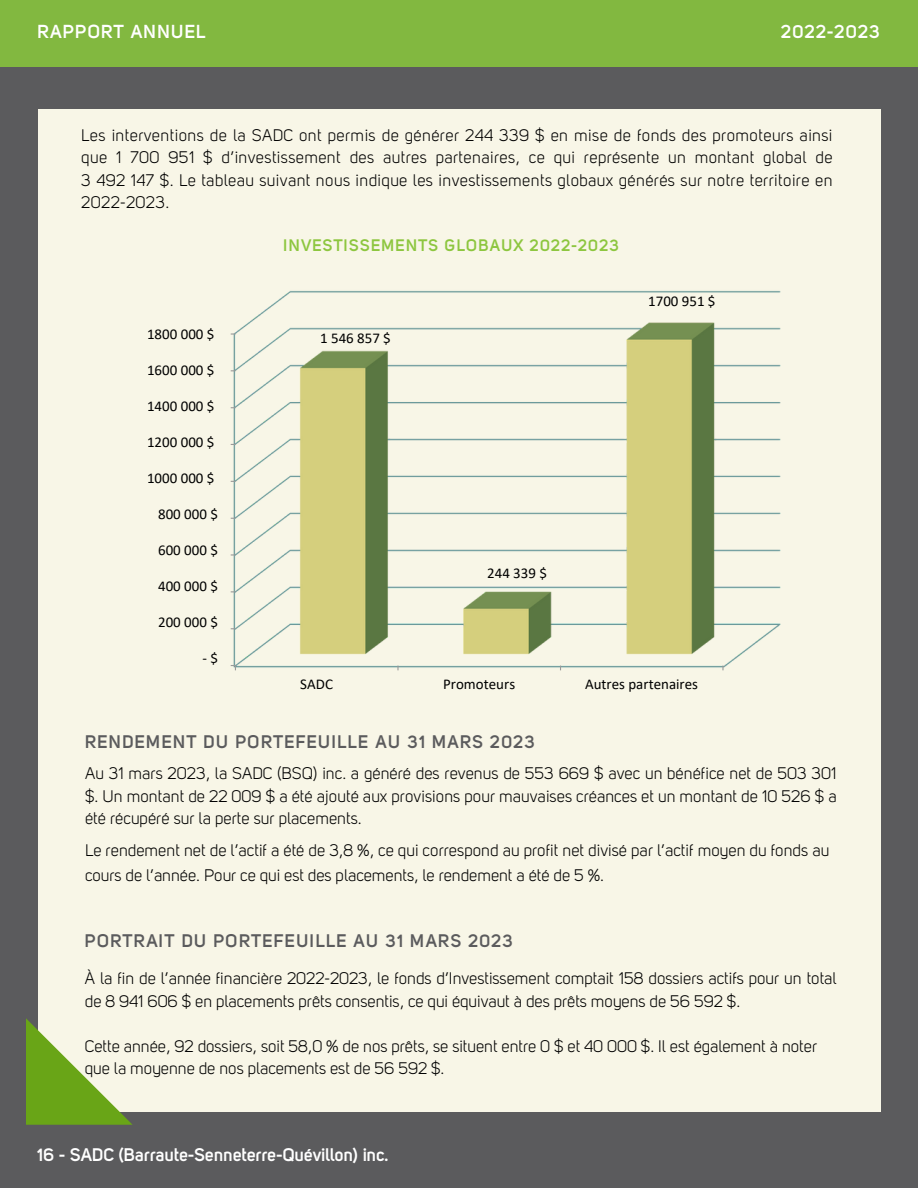
<style>
.page{position:relative;width:918px;height:1188px;background:#5b5b5d}
.page>*{position:absolute;margin:0;border:0;box-sizing:border-box;transform-origin:0 0}
.t1{font:700 33.9px "Montserrat";letter-spacing:.05em;color:#92c60e}
.t2{font:700 18.6px "Uni Sans Semi";letter-spacing:.05em;color:#fff}
.t3{font:700 18px "Uni Sans Semi";letter-spacing:.065em;color:#5b5b5d}
.t4{font:700 18px "Uni Sans Semi";color:#fff}
.t5{font:16.5px/22.5px "Uni Sans Book";color:#000}
.t6{font:700 16.5px "Uni Sans Semi";letter-spacing:.065em;color:#8dc63f}
.t7{font:15px "Calibri";color:#000}
</style>
<div class="page">
<div style="left:0;top:0;width:918px;height:67px;background:#82b840"></div>
<div style="left:38px;top:110px;width:842px;height:1002px;background:#f8f6e7"></div>
<img style="left:234px;top:290px;width:547px;height:378px">
<svg style="left:231px;top:333px;width:493px;height:337px"></svg>
<svg style="left:26px;top:1018px;width:107px;height:107px"></svg>
<p class="t2" style="left:38px;top:24px;width:170px">RAPPORT ANNUEL</p>
<p class="t2" style="left:781px;top:24px;width:101px">2022-2023</p>
<p class="t5" style="left:81px;top:125px;width:753px;text-align:justify">Les interventions de la SADC ont permis de générer 244 339 $ en mise de fonds des promoteurs ainsi que 1 700 951 $ d’investissement des autres partenaires, ce qui représente un montant global de 3 492 147 $. Le tableau suivant nous indique les investissements globaux générés sur notre territoire en 2022-2023.</p>
<p class="t1" style="left:98px;top:216px;width:410px">TABLE DES MATIÈRES</p>
<p class="t6" style="left:284px;top:239px;width:337px">INVESTISSEMENTS GLOBAUX 2022-2023</p>
<p class="t7" style="left:147px;top:327px;width:69px">1800 000 $</p>
<p class="t7" style="left:147px;top:363px;width:69px">1600 000 $</p>
<p class="t7" style="left:147px;top:399px;width:69px">1400 000 $</p>
<p class="t7" style="left:147px;top:435px;width:69px">1200 000 $</p>
<p class="t7" style="left:147px;top:471px;width:69px">1000 000 $</p>
<p class="t7" style="left:158px;top:507px;width:61px">800 000 $</p>
<p class="t7" style="left:158px;top:543px;width:61px">600 000 $</p>
<p class="t7" style="left:158px;top:579px;width:61px">400 000 $</p>
<p class="t7" style="left:158px;top:615px;width:61px">200 000 $</p>
<p class="t7" style="left:203px;top:651px;width:17px">-$</p>
<p class="t7" style="left:320px;top:332px;width:72px">1 546 857 $</p>
<p class="t7" style="left:487px;top:566px;width:61px">244 339 $</p>
<p class="t7" style="left:648px;top:295px;width:69px">1700 951 $</p>
<p class="t7" style="left:300px;top:678px;width:34px">SADC</p>
<p class="t7" style="left:443px;top:678px;width:74px">Promoteurs</p>
<p class="t3" style="left:85px;top:735px;width:452px">RENDEMENT DU PORTEFEUILLE AU 31 MARS 2023</p>
<p class="t7" style="left:585px;top:678px;width:115px">Autres partenaires</p>
<p class="t5" style="left:85px;top:764px;width:753px;text-align:justify">Au 31 mars 2023, la SADC (BSQ) inc. a généré des revenus de 553 669 $ avec un bénéfice net de 503 301 $. Un montant de 22 009 $ a été ajouté aux provisions pour mauvaises créances et un montant de 10 526 $ a été récupéré sur la perte sur placements.</p>
<p class="t5" style="left:85px;top:840px;width:746px">Le rendement net de l’actif a été de 3,8 %, ce qui correspond au profit net divisé par l’actif moyen du fonds au</p>
<p class="t5" style="left:85px;top:865px;width:520px">cours de l’année. Pour ce qui est des placements, le rendement a été de 5 %.</p>
<p class="t3" style="left:85px;top:933px;width:430px">PORTRAIT DU PORTEFEUILLE AU 31 MARS 2023</p>
<p class="t5" style="left:85px;top:969px;width:753px">À la fin de l’année financière 2022-2023, le fonds d’Investissement comptait 158 dossiers actifs pour un total de 8 941 606 $ en placements prêts consentis, ce qui équivaut à des prêts moyens de 56 592 $.</p>
<p class="t5" style="left:85px;top:1036px;width:734px">Cette année, 92 dossiers, soit 58,0 % de nos prêts, se situent entre 0 $ et 40 000 $. Il est également à noter que la moyenne de nos placements est de 56 592 $.</p>
<p class="t4" style="left:38px;top:1148px;width:353px">16 - SADC (Barraute-Senneterre-Quévillon) inc.</p>
</div>
